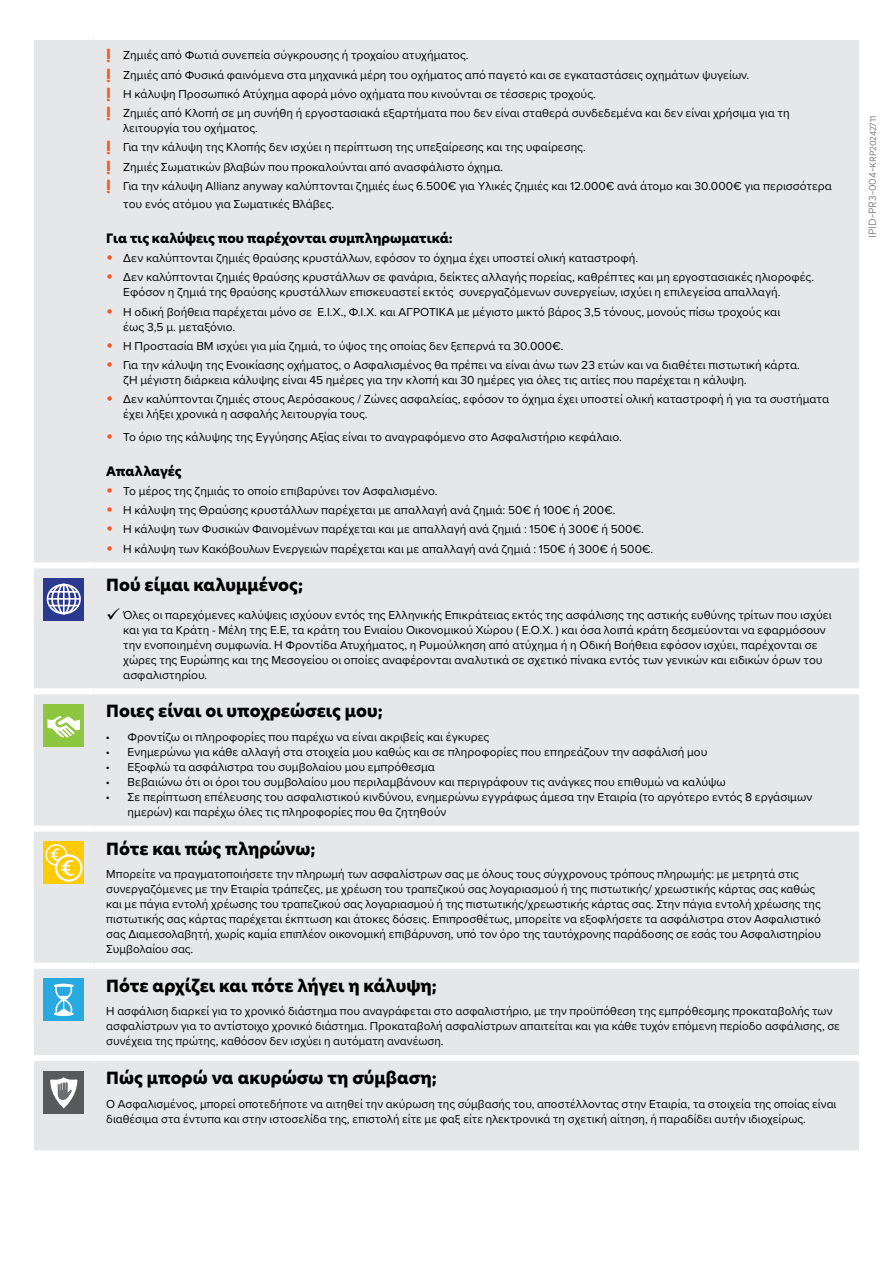
<style>
.page{position:relative;width:893px;height:1263px;background:#fff}
.page>*{position:absolute;margin:0;border:0;box-sizing:border-box;transform-origin:0 0}
.t1{font:800 16.5px "New Hero";color:#000}
.t2{font:800 12.75px "New Hero";letter-spacing:-.005em;color:#000}
.t3{font:12px/15px "Proxima Nova";letter-spacing:.005em;color:#000}
.t4{font:10.5px "Averta Std";color:#8a8c8e}
.s1{font-family:"Comic Sans MS";font-weight:700;font-size:17.25px;color:#f1592a}
.s2{font-family:"DIN Greek";font-size:13.5px;color:#f1592a}
.s3{font-family:"Myriad Pro"}
.s4{font-size:9px;color:#808285}
</style>
<div class="page">
<div style="left:34px;top:40px;width:825px;height:1110px;background:#e6e7e8"></div>
<div style="left:94px;top:963px;width:765px;height:6px;background:#fff"></div>
<div style="left:94px;top:1055px;width:765px;height:6px;background:#fff"></div>
<div style="left:34px;top:825px;width:60px;height:6px;background:#fff"></div>
<div style="left:34px;top:963px;width:60px;height:6px;background:#fff"></div>
<div style="left:34px;top:1055px;width:60px;height:6px;background:#fff"></div>
<div style="left:34px;top:688px;width:60px;height:6px;background:#fff"></div>
<div style="left:94px;top:688px;width:765px;height:6px;background:#fff"></div>
<div style="left:94px;top:825px;width:765px;height:6px;background:#fff"></div>
<div style="left:34px;top:562px;width:60px;height:6px;background:#fff"></div>
<div style="left:94px;top:562px;width:765px;height:6px;background:#fff"></div>
<svg style="left:43px;top:578px;width:41px;height:43px"></svg>
<div style="left:47px;top:584px;width:34px;height:30px;border:2px solid #fff;border-radius:50%"></div>
<div style="left:51px;top:584px;width:25px;height:30px;border:2px solid #fff;border-radius:50%"></div>
<div style="left:57px;top:584px;width:13px;height:30px;border:2px solid #fff;border-radius:50%"></div>
<hr style="left:63px;top:584px;width:2px;height:30px;background:#fff">
<hr style="left:50px;top:591px;width:29px;height:2px;background:#fff">
<svg style="left:50px;top:605px;width:29px;height:1px"></svg>
<hr style="left:48px;top:598px;width:32px;height:2px;background:#fff">
<div style="left:43px;top:704px;width:41px;height:43px;background:#8dc63f"></div>
<svg style="left:47px;top:716px;width:33px;height:22px"></svg>
<svg style="left:43px;top:841px;width:41px;height:43px"></svg>
<div style="left:45px;top:844px;width:22px;height:22px;border:2px solid #fff;border-radius:50%"></div>
<svg style="left:56px;top:855px;width:25px;height:26px"></svg>
<div style="left:55px;top:854px;width:28px;height:28px;border:2px solid #fff;border-radius:50%"></div>
<svg style="left:49px;top:847px;width:26px;height:30px"></svg>
<div style="left:43px;top:978px;width:41px;height:43px;background:#28aae1"></div>
<svg style="left:54px;top:984px;width:20px;height:32px"></svg>
<div style="left:43px;top:1071px;width:41px;height:42px;background:#58595b"></div>
<svg style="left:50px;top:1077px;width:27px;height:31px"></svg>
<p class="t3" style="left:106px;top:45px;width:685px;line-height:19.2px"><span class="s1">!</span> Ζημιές από Φωτιά συνεπεία σύγκρουσης ή τροχαίου ατυχήματος.<br><span class="s1">!</span> Ζημιές από Φυσικά φαινόμενα στα μηχανικά μέρη του οχήματος από παγετό και σε εγκαταστάσεις οχημάτων ψυγείων.<br><span class="s1">!</span> Η κάλυψη Προσωπικό Ατύχημα αφορά μόνο οχήματα που κινούνται σε τέσσερις τροχούς.<br><span class="s1">!</span> Ζημιές από Κλοπή σε μη συνήθη ή εργοστασιακά εξαρτήματα που δεν είναι σταθερά συνδεδεμένα και δεν είναι χρήσιμα για τη</p>
<p class="t3" style="left:106px;top:118px;width:727px;line-height:19.2px;text-indent:17px">λειτουργία του οχήματος.<br><span class="s1">!</span> Για την κάλυψη της Κλοπής δεν ισχύει η περίπτωση της υπεξαίρεσης και της υφαίρεσης.<br><span class="s1">!</span> Zημιές Σωματικών βλαβών που προκαλούνται από ανασφάλιστο όχημα.<br><span class="s1">!</span> Για την κάλυψη Allianz anyway καλύπτονται ζημιές έως 6.500€ για Υλικές ζημιές και 12.000€ ανά άτομο και 30.000€ για περισσότερα</p>
<p class="t3" style="left:123px;top:196px;width:212px">του ενός ατόμου για Σωματικές Βλάβες.</p>
<p class="t2" style="left:106px;top:229px;width:348px">Για τις καλύψεις που παρέχονται συμπληρωματικά:</p>
<p class="t3" style="left:106px;top:250px;width:533px"><span class="s2">•</span> Δεν καλύπτονται ζημιές θραύσης κρυστάλλων, εφόσον το όχημα έχει υποστεί ολική καταστροφή.</p>
<p class="t3" style="left:123px;top:269px;width:692px;text-indent:-17px"><span class="s2">•</span> Δεν καλύπτονται ζημιές θραύσης κρυστάλλων σε φανάρια, δείκτες αλλαγής πορείας, καθρέπτες και μη εργοστασιακές ηλιοροφές.<br>Εφόσον η ζημιά της θραύσης κρυστάλλων επισκευαστεί εκτός συνεργαζόμενων συνεργείων, ισχύει η επιλεγείσα απαλλαγή.</p>
<p class="t3" style="left:123px;top:304px;width:658px;text-indent:-17px"><span class="s2">•</span> Η οδική βοήθεια παρέχεται μόνο σε Ε.Ι.Χ., Φ.Ι.Χ. και ΑΓΡΟΤΙΚΑ με μέγιστο μικτό βάρος 3,5 τόνους, μονούς πίσω τροχούς και έως 3,5 μ. μεταξόνιο.</p>
<p class="t3" style="left:106px;top:338px;width:459px"><span class="s2">•</span> Η Προστασία ΒΜ ισχύει για μία ζημιά, το ύψος της οποίας δεν ξεπερνά τα 30.000€.</p>
<p class="t3" style="left:123px;top:357px;width:678px;text-indent:-17px"><span class="s2">•</span> Για την κάλυψη της Ενοικίασης οχήματος, ο Ασφαλισμένος θα πρέπει να είναι άνω των 23 ετών και να διαθέτει πιστωτική κάρτα. ζΗ μέγιστη διάρκεια κάλυψης είναι 45 ημέρες για την κλοπή και 30 ημέρες για όλες τις αιτίες που παρέχεται η κάλυψη.</p>
<p class="t3" style="left:123px;top:391px;width:707px;text-indent:-17px"><span class="s2">•</span> Δεν καλύπτονται ζημιές στους Αερόσακους / Ζώνες ασφαλείας, εφόσον το όχημα έχει υποστεί ολική καταστροφή ή για τα συστήματα έχει λήξει χρονικά η ασφαλής λειτουργία τους.</p>
<p class="t3" style="left:106px;top:429px;width:517px"><span class="s2">•</span> Το όριο της κάλυψης της Εγγύησης Αξίας είναι το αναγραφόμενο στο Ασφαλιστήριο κεφάλαιο.</p>
<p class="t2" style="left:106px;top:462px;width:77px">Απαλλαγές</p>
<p class="t3" style="left:106px;top:483px;width:333px"><span class="s2">•</span> Το μέρος της ζημιάς το οποίο επιβαρύνει τον Ασφαλισμένο.</p>
<p class="t3" style="left:106px;top:502px;width:511px"><span class="s2">•</span> Η κάλυψη της Θραύσης κρυστάλλων παρέχεται με απαλλαγή ανά ζημιά: 50€ ή 100€ ή 200€.</p>
<p class="t3" style="left:106px;top:521px;width:539px"><span class="s2">•</span> Η κάλυψη των Φυσικών Φαινομένων παρέχεται και με απαλλαγή ανά ζημιά : 150€ ή 300€ ή 500€.</p>
<p class="t3" style="left:106px;top:541px;width:548px"><span class="s2">•</span> Η κάλυψη των Κακόβουλων Ενεργειών παρέχεται και με απαλλαγή ανά ζημιά : 150€ ή 300€ ή 500€.</p>
<h1 class="t1" style="left:106px;top:574px;width:198px">Πού είμαι καλυμμένος;</h1>
<p class="t3" style="left:123px;top:606px;width:710px;text-indent:-17px">✓ Όλες οι παρεχόμενες καλύψεις ισχύουν εντός της Ελληνικής Επικράτειας εκτός της ασφάλισης της αστικής ευθύνης τρίτων που ισχύει και για τα Κράτη - Μέλη της Ε.Ε, τα κράτη του Ενιαίου Οικονομικού Χώρου ( Ε.Ο.Χ. ) και όσα λοιπά κράτη δεσμεύονται να εφαρμόσουν την ενοποιημένη συμφωνία. Η Φροντίδα Ατυχήματος, η Ρυμούλκηση από ατύχημα ή η Οδική Βοήθεια εφόσον ισχύει, παρέχονται σε χώρες της Ευρώπης και της Μεσογείου οι οποίες αναφέρονται αναλυτικά σε σχετικό πίνακα εντός των γενικών και ειδικών όρων του ασφαλιστηρίου.</p>
<h1 class="t1" style="left:106px;top:700px;width:278px">Ποιες είναι οι υποχρεώσεις μου;</h1>
<p class="t3" style="left:106px;top:729px;width:384px"><span class="s3">•</span> Φροντίζω οι πληροφορίες που παρέχω να είναι ακριβείς και έγκυρες</p>
<p class="t3" style="left:106px;top:744px;width:603px"><span class="s3">•</span> Ενημερώνω για κάθε αλλαγή στα στοιχεία μου καθώς και σε πληροφορίες που επηρεάζουν την ασφάλισή μου</p>
<p class="t3" style="left:106px;top:759px;width:330px"><span class="s3">•</span> Εξοφλώ τα ασφάλιστρα του συμβολαίου μου εμπρόθεσμα</p>
<p class="t3" style="left:106px;top:774px;width:621px"><span class="s3">•</span> Βεβαιώνω ότι οι όροι του συμβολαίου μου περιλαμβάνουν και περιγράφουν τις ανάγκες που επιθυμώ να καλύψω</p>
<p class="t3" style="left:128px;top:789px;width:686px;text-indent:-21px"><span class="s3">•</span> Σε περίπτωση επέλευσης του ασφαλιστικού κινδύνου, ενημερώνω εγγράφως άμεσα την Εταιρία (το αργότερο εντός 8 εργάσιμων ημερών) και παρέχω όλες τις πληροφορίες που θα ζητηθούν</p>
<h1 class="t1" style="left:106px;top:837px;width:211px">Πότε και πώς πληρώνω;</h1>
<p class="t3" style="left:106px;top:866px;width:716px">Μπορείτε να πραγματοποιήσετε την πληρωμή των ασφαλίστρων σας με όλους τους σύγχρονους τρόπους πληρωμής: με μετρητά στις συνεργαζόμενες με την Εταιρία τράπεζες, με χρέωση του τραπεζικού σας λογαριασμού ή της πιστωτικής/ χρεωστικής κάρτας σας καθώς και με πάγια εντολή χρέωσης του τραπεζικού σας λογαριασμού ή της πιστωτικής/χρεωστικής κάρτας σας. Στην πάγια εντολή χρέωσης της πιστωτικής σας κάρτας παρέχεται έκπτωση και άτοκες δόσεις. Επιπροσθέτως, μπορείτε να εξοφλήσετε τα ασφάλιστρα στον Ασφαλιστικό σας Διαμεσολαβητή, χωρίς καμία επιπλέον οικονομική επιβάρυνση, υπό τον όρο της ταυτόχρονης παράδοσης σε εσάς του Ασφαλιστηρίου Συμβολαίου σας.</p>
<h1 class="t1" style="left:106px;top:974px;width:332px">Πότε αρχίζει και πότε λήγει η κάλυψη;</h1>
<p class="t3" style="left:106px;top:1003px;width:735px">Η ασφάλιση διαρκεί για το χρονικό διάστημα που αναγράφεται στο ασφαλιστήριο, με την προϋπόθεση της εμπρόθεσμης προκαταβολής των ασφαλίστρων για το αντίστοιχο χρονικό διάστημα. Προκαταβολή ασφαλίστρων απαιτείται και για κάθε τυχόν επόμενη περίοδο ασφάλισης, σε συνέχεια της πρώτης, καθόσον δεν ισχύει η αυτόματη ανανέωση.</p>
<h1 class="t1" style="left:106px;top:1067px;width:332px">Πώς μπορώ να ακυρώσω τη σύμβαση;</h1>
<p class="t3" style="left:106px;top:1095px;width:732px">Ο Ασφαλισμένος, μπορεί οποτεδήποτε να αιτηθεί την ακύρωση της σύμβασής του, αποστέλλοντας στην Εταιρία, τα στοιχεία της οποίας είναι διαθέσιμα στα έντυπα και στην ιστοσελίδα της, επιστολή είτε με φαξ είτε ηλεκτρονικά τη σχετική αίτηση, ή παραδίδει αυτήν ιδιοχείρως.</p>
<p class="t4" style="left:865px;top:238px;width:124px;rotate:-90deg">IPID-PR3-004-<span class="s4">KRP20242711</span></p>
</div>
